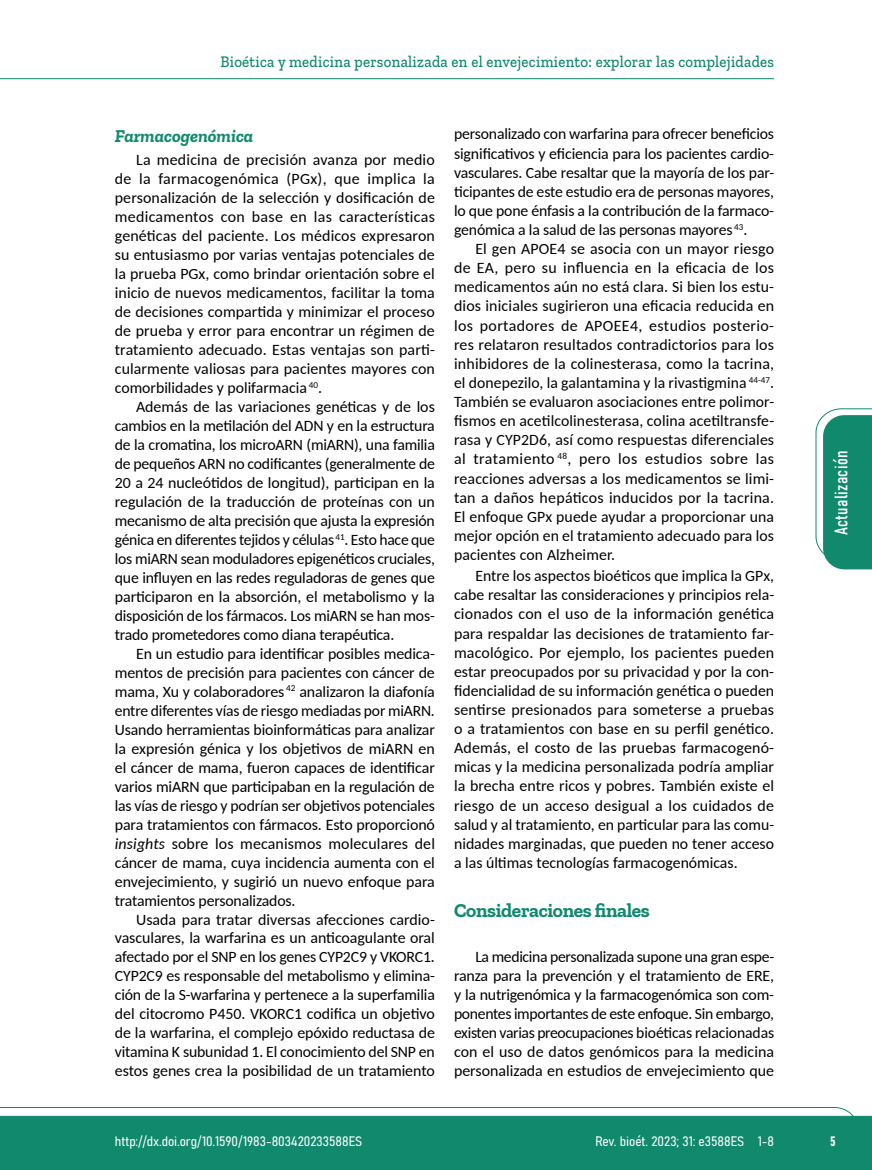
<style>
.page{position:relative;width:872px;height:1170px;background:#fff}
.page>*{position:absolute;margin:0;border:0;box-sizing:border-box;transform-origin:0 0}
.t1{font:700 19.5px "Zilla Slab";letter-spacing:-.02em;color:#108a6e}
.t2{font:italic 700 18px "Zilla Slab";color:#108a6e}
.t3{font:18px "Bahnschrift";letter-spacing:.02em;color:#fff}
.t4{font:500 16.5px "Zilla Slab";letter-spacing:.02em;color:#10896d;scale:.9 1}
.t5{font:15.75px/19px "Carlito";letter-spacing:-.005em;color:#000;text-align:justify}
.t6{font:13.5px "Bahnschrift";color:#fff}
.s1{font-style:italic}
</style>
<div class="page">
<svg style="left:0;top:1107px;width:859px;height:62px;background:#2e977f"></svg>
<hr style="left:0;top:78px;width:774px;height:1px;background:#10896d">
<svg style="left:815px;top:408px;width:57px;height:161px"></svg>
<p class="t4" style="left:220px;top:53px;width:616px">Bioética y medicina personalizada en el envejecimiento: explorar las complejidades</p>
<p class="t2" style="left:115px;top:125px;width:140px">Farmacogenómica</p>
<p class="t5" style="left:115px;top:150px;width:322px;text-indent:21px">La medicina de precisión avanza por medio de la farmacogenómica (PGx), que implica la personalización de la selección y dosificación de medicamentos con base en las características genéticas del paciente. Los médicos expresaron su entusiasmo por varias ventajas potenciales de la prueba PGx, como brindar orientación sobre el inicio de nuevos medicamentos, facilitar la toma de decisiones compartida y minimizar el proceso de prueba y error para encontrar un régimen de tratamiento adecuado. Estas ventajas son parti&shy;cularmente valiosas para pacientes mayores con comorbilidades y polifarmacia <sup>40</sup>.</p>
<p class="t5" style="left:115px;top:396px;width:322px;text-indent:21px">Además de las variaciones genéticas y de los cambios en la metilación del ADN y en la estructura de la cromatina, los microARN (miARN), una familia de pequeños ARN no codificantes (generalmente de 20 a 24 nucleótidos de longitud), participan en la regulación de la traducción de proteínas con un mecanismo de alta precisión que ajusta la expresión génica en diferentes tejidos y células <sup>41</sup>. Esto hace que los miARN sean moduladores epigenéticos cruciales, que influyen en las redes reguladoras de genes que participaron en la absorción, el metabolismo y la disposición de los fármacos. Los miARN se han mos&shy;trado prometedores como diana terapéutica.</p>
<p class="t5" style="left:115px;top:643px;width:322px;text-indent:21px">En un estudio para identificar posibles medica&shy;mentos de precisión para pacientes con cáncer de mama, Xu y colaboradores <sup>42</sup> analizaron la diafonía entre diferentes vías de riesgo mediadas por miARN.<br>Usando herramientas bioinformáticas para analizar la expresión génica y los objetivos de miARN en el cáncer de mama, fueron capaces de identificar varios miARN que participaban en la regulación de las vías de riesgo y podrían ser objetivos potenciales para tratamientos con fármacos. Esto proporcionó <span class="s1">insights</span> sobre los mecanismos moleculares del cáncer de mama, cuya incidencia aumenta con el envejecimiento, y sugirió un nuevo enfoque para tratamientos personalizados.</p>
<p class="t5" style="left:115px;top:909px;width:321px;text-indent:21px">Usada para tratar diversas afecciones cardio&shy;vasculares, la warfarina es un anticoagulante oral afectado por el SNP en los genes CYP2C9 y VKORC1.<br>CYP2C9 es responsable del metabolismo y elimina&shy;ción de la S-warfarina y pertenece a la superfamilia del citocromo P450. VKORC1 codifica un objetivo de la warfarina, el complejo epóxido reductasa de vitamina K subunidad 1. El conocimiento del SNP en estos genes crea la posibilidad de un tratamiento</p>
<p class="t5" style="left:454px;top:124px;width:321px">personalizado con warfarina para ofrecer beneficios significativos y eficiencia para los pacientes cardio&shy;vasculares. Cabe resaltar que la mayoría de los par&shy;ticipantes de este estudio era de personas mayores, lo que pone énfasis a la contribución de la farmaco&shy;genómica a la salud de las personas mayores <sup>43</sup>.</p>
<p class="t5" style="left:454px;top:239px;width:322px;text-indent:21px">El gen APOE4 se asocia con un mayor riesgo de EA, pero su influencia en la eficacia de los medicamentos aún no está clara. Si bien los estu&shy;dios iniciales sugirieron una eficacia reducida en los portadores de APOEE4, estudios posterio&shy;res relataron resultados contradictorios para los inhibidores de la colinesterasa, como la tacrina, el donepezilo, la galantamina y la rivastigmina <sup>44-47</sup>.<br>También se evaluaron asociaciones entre polimor&shy;fismos en acetilcolinesterasa, colina acetiltransfe&shy;rasa y CYP2D6, así como respuestas diferenciales al tratamiento <sup>48</sup>, pero los estudios sobre las reacciones adversas a los medicamentos se limi&shy;tan a daños hepáticos inducidos por la tacrina.<br>El enfoque GPx puede ayudar a proporcionar una mejor opción en el tratamiento adecuado para los pacientes con Alzheimer.</p>
<p class="t5" style="left:454px;top:565px;width:321px;text-indent:21px">Entre los aspectos bioéticos que implica la GPx, cabe resaltar las consideraciones y principios rela&shy;cionados con el uso de la información genética para respaldar las decisiones de tratamiento far&shy;macológico. Por ejemplo, los pacientes pueden estar preocupados por su privacidad y por la con&shy;fidencialidad de su información genética o pueden sentirse presionados para someterse a pruebas o a tratamientos con base en su perfil genético.<br>Además, el costo de las pruebas farmacogenó&shy;micas y la medicina personalizada podría ampliar la brecha entre ricos y pobres. También existe el riesgo de un acceso desigual a los cuidados de salud y al tratamiento, en particular para las comu&shy;nidades marginadas, que pueden no tener acceso a las últimas tecnologías farmacogenómicas.</p>
<p class="t1" style="left:454px;top:899px;width:197px">Consideraciones finales</p>
<p class="t5" style="left:454px;top:946px;width:321px;text-indent:21px">La medicina personalizada supone una gran espe&shy;ranza para la prevención y el tratamiento de ERE, y la nutrigenómica y la farmacogenómica son com&shy;ponentes importantes de este enfoque. Sin embargo, existen varias preocupaciones bioéticas relacionadas con el uso de datos genómicos para la medicina personalizada en estudios de envejecimiento que</p>
<p class="t3" style="left:827px;top:535px;width:86px;rotate:-90deg">Actualización</p>
<p class="t6" style="left:115px;top:1131px;width:249px">http://dx.doi.org/10.1590/1983-803420233588ES</p>
<p class="t6" style="left:595px;top:1131px;width:180px">Rev. bioét. 2023; 31: e3588ES 1-8</p>
<p class="t6" style="left:830px;top:1130px;width:7px">5</p>
</div>
